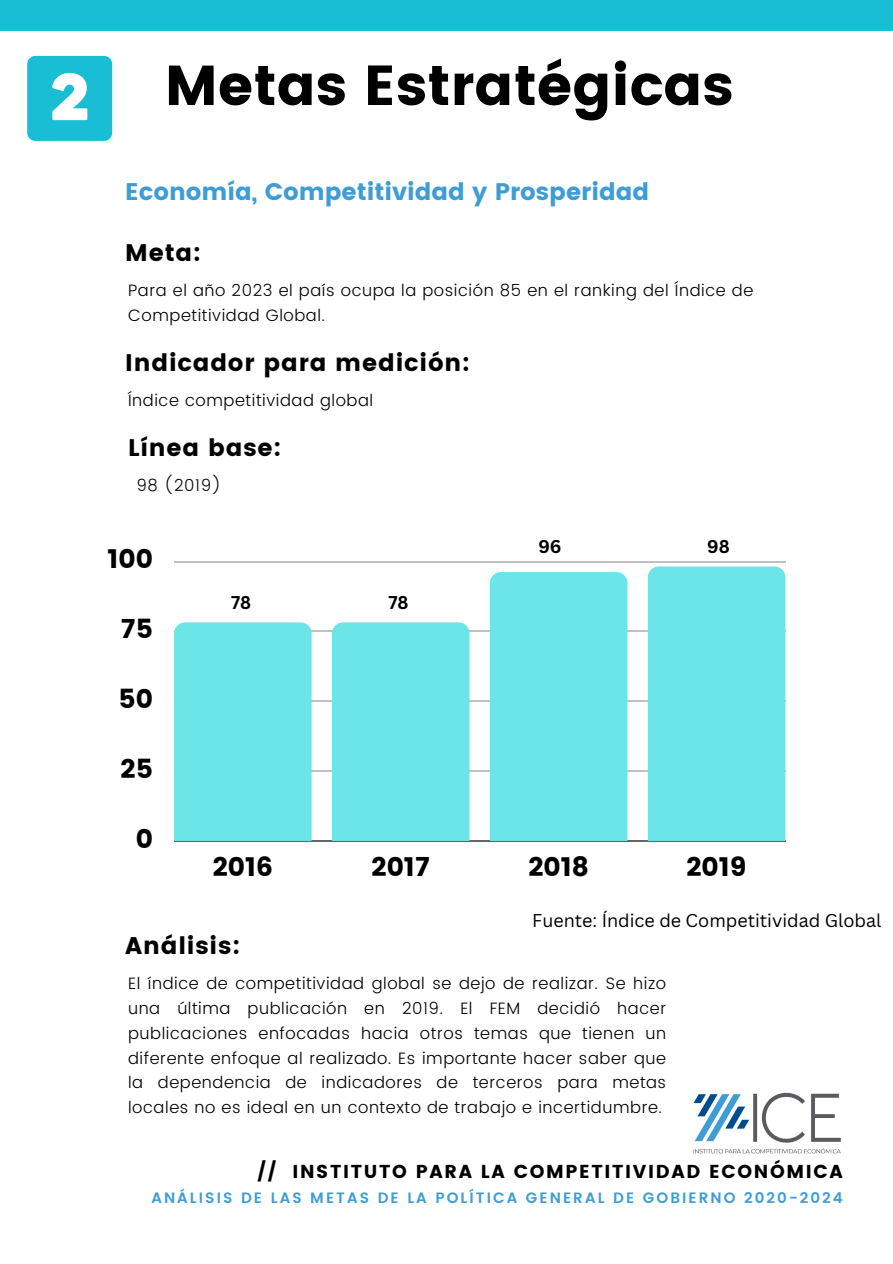
<style>
.page{position:relative;width:893px;height:1264px;background:#fff}
.page>*{position:absolute;margin:0;border:0;box-sizing:border-box;transform-origin:0 0}
.t1{font:56.1px "Poppins";color:#000}
.t2{font:26.4px "Poppins";color:#000}
.t3{font:24px "Poppins";letter-spacing:.035em;color:#000}
.t4{font:24px "Poppins";color:#3e9dd5}
.t5{font:18.75px "Poppins";letter-spacing:.09em;color:#000}
.t6{font:18px "Canva Sans";color:#000}
.t7{font:700 18px "Canva Sans";color:#000}
.t8{font:300 16.5px/24.8px "Poppins";letter-spacing:.035em;color:#000}
.t9{font:600 15px "Poppins";letter-spacing:.135em;color:#3e9dd5}
</style>
<div class="page">
<div style="left:0;top:0;width:892px;height:31px;background:#19bdd4"></div>
<img style="left:693px;top:1092px;width:148px;height:62px">
<hr style="left:174px;top:561px;width:611px;height:1px;background:#000">
<hr style="left:174px;top:630px;width:611px;height:2px;background:#000">
<hr style="left:174px;top:700px;width:611px;height:1px;background:#000">
<hr style="left:174px;top:770px;width:611px;height:1px;background:#000">
<hr style="left:174px;top:840px;width:611px;height:1px;background:#000">
<div style="left:174px;top:622px;width:137px;height:219px;background:#6ce5e8"></div>
<div style="left:332px;top:622px;width:137px;height:219px;background:#6ce5e8"></div>
<div style="left:490px;top:572px;width:137px;height:269px;background:#6ce5e8"></div>
<div style="left:647px;top:566px;width:138px;height:275px;background:#6ce5e8"></div>
<svg style="left:27px;top:56px;width:85px;height:85px"></svg>
<p class="t1" style="left:165px;top:53px;width:570px">Metas Estratégicas</p>
<p class="t4" style="left:125px;top:178px;width:525px">Economía, Competitividad y Prosperidad</p>
<p class="t3" style="left:125px;top:238px;width:77px">Meta:</p>
<p class="t8" style="left:128px;top:278px;width:626px">Para el año 2023 el país ocupa la posición 85 en el ranking del Índice de<br>Competitividad Global.</p>
<p class="t3" style="left:125px;top:348px;width:346px">Indicador para medición:</p>
<p class="t8" style="left:128px;top:388px;width:246px">Índice competitividad global</p>
<p class="t3" style="left:128px;top:433px;width:155px">Línea base:</p>
<p class="t8" style="left:136px;top:473px;width:86px">98 (2019)</p>
<p class="t2" style="left:107px;top:543px;width:47px">100</p>
<p class="t2" style="left:121px;top:613px;width:33px">75</p>
<p class="t2" style="left:118px;top:683px;width:36px">50</p>
<p class="t2" style="left:121px;top:753px;width:34px">25</p>
<p class="t2" style="left:136px;top:823px;width:19px">0</p>
<p class="t7" style="left:231px;top:589px;width:22px">78</p>
<p class="t7" style="left:388px;top:589px;width:22px">78</p>
<p class="t7" style="left:538px;top:533px;width:25px">96</p>
<p class="t7" style="left:707px;top:533px;width:24px">98</p>
<p class="t2" style="left:213px;top:851px;width:62px">2016</p>
<p class="t2" style="left:371px;top:851px;width:60px">2017</p>
<p class="t2" style="left:528px;top:851px;width:62px">2018</p>
<p class="t2" style="left:686px;top:851px;width:62px">2019</p>
<p class="t3" style="left:125px;top:932px;width:116px">Análisis:</p>
<p class="t6" style="left:532px;top:908px;width:350px">Fuente: Índice de Competitividad Global</p>
<p class="t8" style="left:128px;top:971px;width:539px;text-align:justify">El índice de competitividad global se dejo de realizar. Se hizo una última publicación en 2019. El FEM decidió hacer publicaciones enfocadas hacia otros temas que tienen un diferente enfoque al realizado. Es importante hacer saber que la dependencia de indicadores de terceros para metas locales no es ideal en un contexto de trabajo e incertidumbre.</p>
<p class="t5" style="left:257px;top:1160px;width:586px">// INSTITUTO PARA LA COMPETITIVIDAD ECONÓMICA</p>
<p class="t9" style="left:151px;top:1189px;width:692px">ANÁLISIS DE LAS METAS DE LA POLÍTICA GENERAL DE GOBIERNO 2020-2024</p>
</div>
